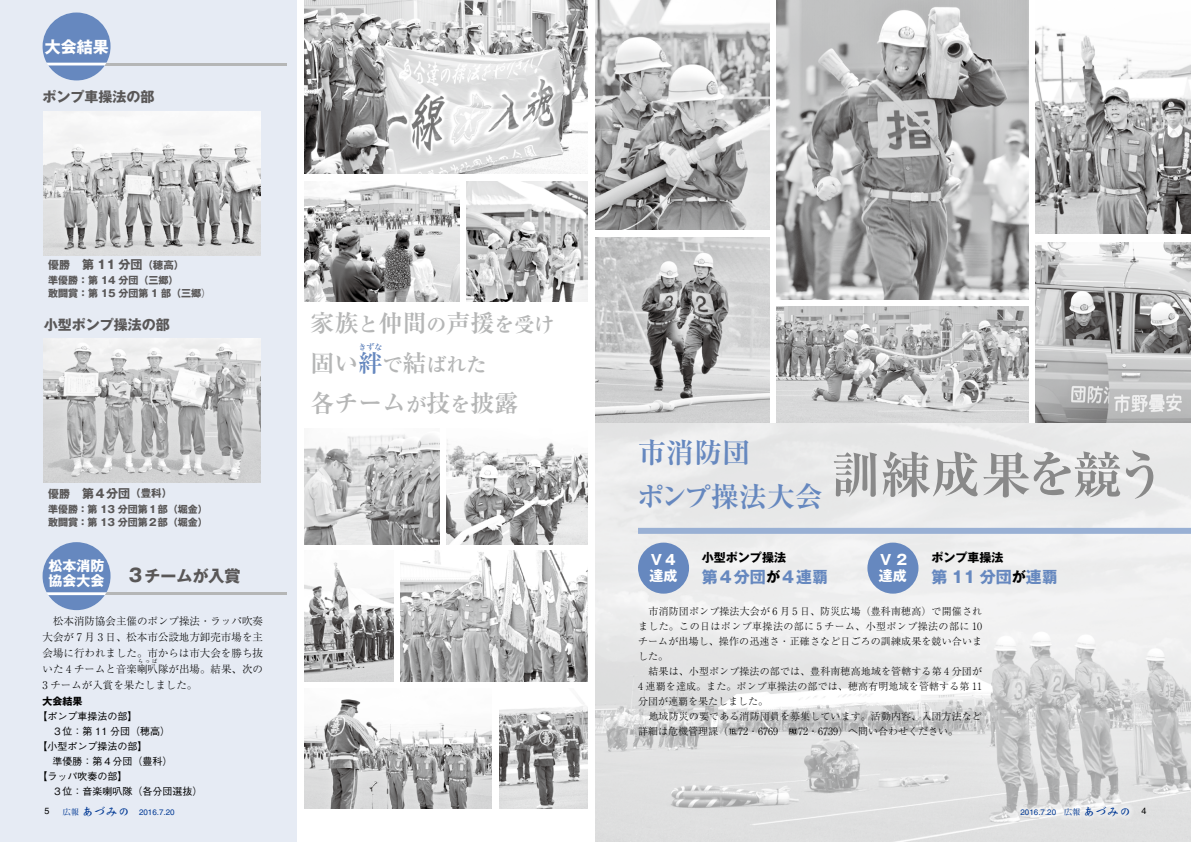
<style>
.page{position:relative;width:1191px;height:842px;background:#fff}
.page>*{position:absolute;margin:0;border:0;box-sizing:border-box;transform-origin:0 0}
.t1{font:700 50px "Ryumin Pro";letter-spacing:-.04em;color:#898989}
.t2{font:700 28px "Ryumin Pro";color:#6688bf}
.t3{font:700 24px/40.4px "Ryumin Pro";color:#b5b6b6}
.t4{font:700 20px "Ryumin Pro";color:#b5b6b6}
.t5{font:700 18px "Gothic MB101 Pro";color:#595757}
.t6{font:700 16px "Gothic MB101 Pro";color:#6688bf}
.t7{font:700 16px "Gothic MB101 Pro";color:#595757}
.t8{font:700 16px "Gothic MB101 Pro";color:#fff}
.t9{font:700 14px "Gothic MB101 Pro";color:#595757}
.t10{font:700 14px/16px "Gothic MB101 Pro";color:#fff}
.t11{font:700 12px "Gothic MB101 Pro";color:#595757}
.t12{font:700 12px "Gothic MB101 Pro";color:#000}
.t13{font:12px "DF Kai Sho Std W7";color:#003894}
.t14{font:300 10.5px/16px "Ryumin Pro";color:#000;text-align:justify}
.t15{font:700 10.5px "Gothic MB101 Pro";color:#595757}
.t16{font:300 10px/15px "Ryumin Pro";letter-spacing:.01em;color:#000;text-align:justify}
.t17{font:500 10px "Gothic BBB Pro";color:#000}
.t18{font:700 10px/13px "Gothic MB101 Pro";color:#595757}
.t19{font:700 10px "Gothic MB101 Pro";color:#000}
.t20{font:9px "Helvetica";color:#000}
.t21{font:8px "Helvetica";color:#003894}
.t22{font:700 8px "Futo Min A101 Pro";color:#003894}
.t23{font:700 8px "Ryumin Pro";color:#3360a9}
.t24{font:300 5px "Ryumin Pro";color:#000}
.s1{font-size:11px}
.s2{font-family:"Gothic BBB Pro";font-weight:500}
.s3{font-size:20px}
.s4{color:#6688bf}
.s5{font-size:24px}
.s6{font-size:14px;color:#000}
</style>
<div class="page">
<div style="left:0;top:0;width:296px;height:842px;background:#e6ebf4"></div>
<img style="left:1035px;top:26px;width:156px;height:208px">
<img style="left:1035px;top:243px;width:156px;height:181px">
<img style="left:777px;top:306px;width:251px;height:118px">
<img style="left:595px;top:237px;width:174px;height:187px">
<img style="left:595px;top:0;width:174px;height:230px">
<img style="left:304px;top:0;width:284px;height:174px">
<img style="left:304px;top:182px;width:155px;height:119px">
<img style="left:304px;top:434px;width:135px;height:111px">
<img style="left:304px;top:562px;width:90px;height:120px">
<img style="left:304px;top:699px;width:188px;height:109px">
<img style="left:499px;top:702px;width:89px;height:106px">
<img style="left:466px;top:181px;width:122px;height:120px">
<img style="left:447px;top:440px;width:141px;height:105px">
<img style="left:401px;top:551px;width:187px;height:131px">
<img style="left:777px;top:0;width:251px;height:300px">
<img style="left:595px;top:424px;width:596px;height:418px">
<img style="left:43px;top:111px;width:217px;height:144px">
<img style="left:43px;top:339px;width:217px;height:143px">
<svg style="left:1015px;top:801px;width:119px;height:21px;fill:#e8e8e8"></svg>
<hr style="left:105px;top:63px;width:181px;height:2px;background:#b5b6b6">
<svg style="left:43px;top:12px;width:68px;height:69px"></svg>
<hr style="left:105px;top:592px;width:181px;height:3px;background:#b5b6b6">
<svg style="left:43px;top:542px;width:68px;height:68px"></svg>
<div style="left:638px;top:528px;width:553px;height:6px;background:#99b0d4"></div>
<div style="left:638px;top:543px;width:51px;height:51px;background:#6688bf;border-radius:50%"></div>
<div style="left:867px;top:543px;width:51px;height:51px;background:#6688bf;border-radius:50%"></div>
<svg style="left:789px;top:728px;width:8px;height:7px"></svg>
<h3 class="t8" style="left:45px;top:34px;width:66px">大会結果</h3>
<h3 class="t9" style="left:43px;top:85px;width:113px">ポンプ車操法の部</h3>
<p class="t11" style="left:48px;top:255px;width:96px"><span class="s1">優勝</span>　第 11 分団</p>
<p class="t18" style="left:48px;top:273px;width:164px">準優勝：第 14 分団（三郷(<br>敢闘賞：第 15 分団第 1 部（三郷<span class="s2">(</span></p>
<h3 class="t9" style="left:44px;top:313px;width:127px">小型ポンプ操法の部</h3>
<p class="t15" style="left:142px;top:256px;width:43px">（穂高(</p>
<p class="t11" style="left:48px;top:483px;width:84px"><span class="s1">優勝</span>　第４分団</p>
<p class="t18" style="left:48px;top:502px;width:161px">準優勝：第 13 分団第１部（堀金(敢闘賞：第 13 分団第２部（堀金(</p>
<p class="t15" style="left:130px;top:485px;width:43px">（豊科(</p>
<h3 class="t3" style="left:310px;top:301px;width:245px">家族<span class="s3">と</span>仲間<span class="s3">の</span>声援<span class="s3">を受け</span>固い<span class="s4">絆</span></h3>
<p class="t23" style="left:358px;top:340px;width:25px">きずな</p>
<h3 class="t4" style="left:382px;top:349px;width:105px">で<span class="s5">結</span>ばれた</h3>
<h3 class="t3" style="left:310px;top:381px;width:209px">各チーム<span class="s3">が</span>技<span class="s3">を</span>披露</h3>
<h2 class="t2" style="left:638px;top:430px;width:113px">市消防団</h2>
<h1 class="t1" style="left:831px;top:435px;width:337px">訓練成果を競う</h1>
<h2 class="t2" style="left:637px;top:474px;width:187px">ポンプ操法大会</h2>
<p class="t12" style="left:931px;top:547px;width:73px">ポンプ車操法</p>
<h3 class="t6" style="left:931px;top:564px;width:128px">第 11 分団<span class="s6">が</span>連覇</h3>
<p class="t12" style="left:702px;top:547px;width:85px">小型ポンプ操法</p>
<h3 class="t6" style="left:702px;top:564px;width:127px">第４分団<span class="s6">が</span>４連覇</h3>
<h3 class="t10" style="left:49px;top:557px;width:58px;line-height:15px">松本消防協会大会</h3>
<h3 class="t10" style="left:649px;top:550px;width:29px">Ｖ４達成</h3>
<h3 class="t10" style="left:879px;top:550px;width:29px">Ｖ2達成</h3>
<h3 class="t5" style="left:126px;top:561px;width:19px">３</h3>
<p class="t14" style="left:43px;top:612px;width:222px">　松本消防協会主催のポンプ操法・ラッパ吹奏大会が 7 月 3 日、松本市公設地方卸売市場を主会場に行われました。市からは市大会を勝ち抜いた 4 チームと音楽喇叭隊が出場。結果、次の</p>
<h3 class="t7" style="left:144px;top:562px;width:97px">チームが入賞</h3>
<p class="t16" style="left:638px;top:603px;width:346px;text-indent:10px">市消防団ポンプ操法大会が 6 月 5 日、防災広場（豊科南穂高）で開催されました。この日はポンプ車操法の部に 5 チーム、小型ポンプ操法の部に 10チームが出場し、操作の迅速さ・正確さなど日ごろの訓練成果を競い合いました。</p>
<p class="t16" style="left:638px;top:663px;width:345px;text-indent:10px">結果は、小型ポンプ操法の部では、豊科南穂高地域を管轄する第 4 分団が4 連覇を達成。また。ポンプ車操法の部では、穂高有明地域を管轄する第 11分団が連覇を果たしました。</p>
<p class="t16" style="left:798px;top:708px;width:185px;text-indent:-150px">地域防災の要である消防団員を募集しています。活動内容、入団方法など<br>72・6739）へ問い合わせください。</p>
<p class="t24" style="left:138px;top:657px;width:20px">らっぱ</p>
<p class="t14" style="left:43px;top:676px;width:156px">3 チームが入賞を果たしました。</p>
<p class="t19" style="left:43px;top:693px;width:41px">大会結果</p>
<p class="t17" style="left:38px;top:708px;width:101px">【ポンプ車操法の部【</p>
<p class="t17" style="left:53px;top:723px;width:119px">３位：第 11 分団（穂高(</p>
<p class="t17" style="left:38px;top:738px;width:111px">【小型ポンプ操法の部【</p>
<p class="t17" style="left:53px;top:753px;width:121px">準優勝：第４分団（豊科(</p>
<p class="t17" style="left:38px;top:768px;width:91px">【ラッパ吹奏の部【</p>
<p class="t17" style="left:53px;top:783px;width:151px">３位：音楽喇叭隊（各分団選抜(</p>
<p class="t16" style="left:638px;top:723px;width:151px">詳細は危機管理課（✔72・6769　</p>
<p class="t20" style="left:45px;top:806px;width:7px">5</p>
<p class="t13" style="left:82px;top:805px;width:49px">あづみの</p>
<p class="t22" style="left:63px;top:805px;width:17px">広報</p>
<p class="t21" style="left:139px;top:807px;width:37px">2016.7.20</p>
<p class="t21" style="left:1020px;top:807px;width:37px">2016.7.20</p>
<p class="t13" style="left:1083px;top:805px;width:49px">あづみの</p>
<p class="t22" style="left:1064px;top:805px;width:17px">広報</p>
<p class="t20" style="left:1141px;top:806px;width:7px">4</p>
</div>
